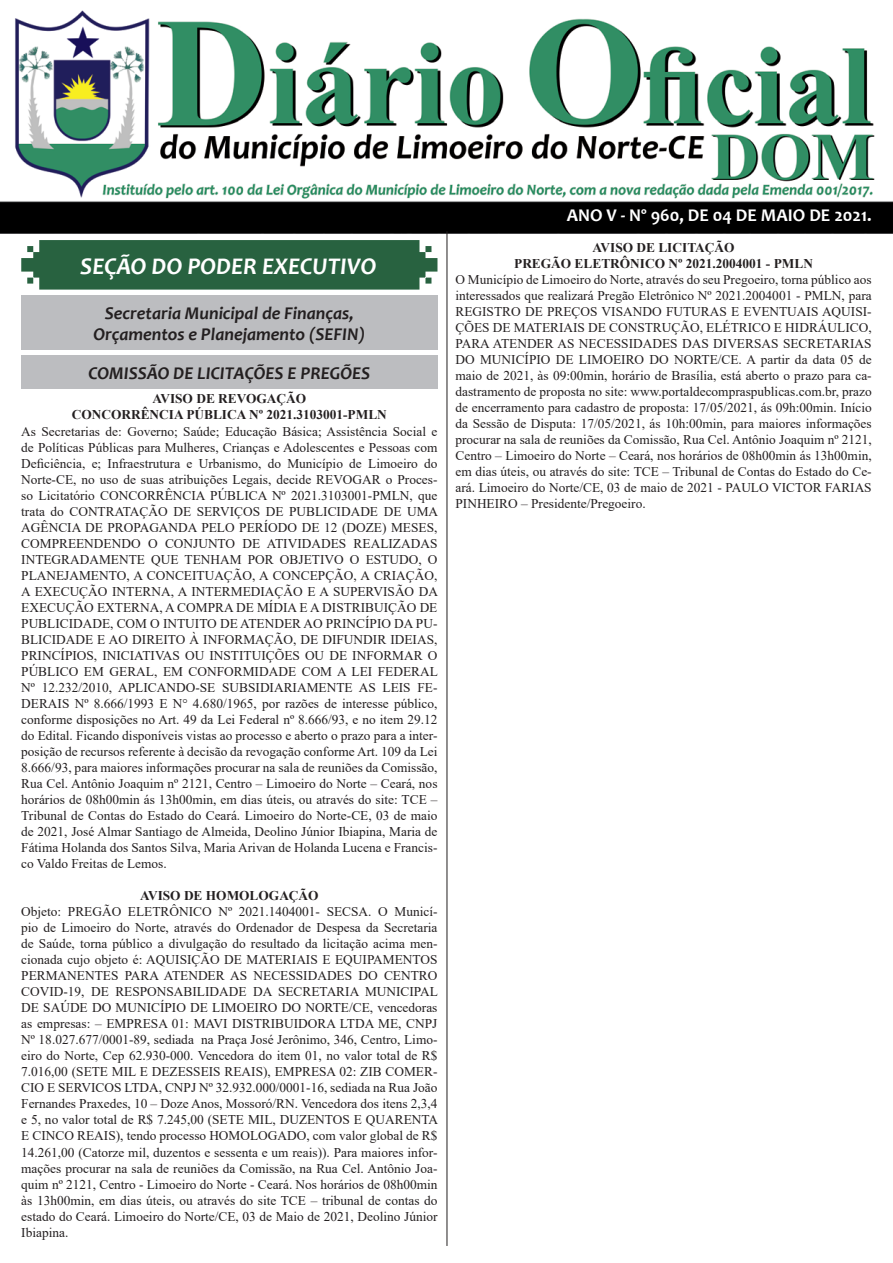
<style>
.page{position:relative;width:893px;height:1263px;background:#fff}
.page>*{position:absolute;margin:0;border:0;box-sizing:border-box;transform-origin:0 0}
.t1{font:italic 700 24px "Candara";color:#fff}
.t2{font:italic 700 18px "Candara";color:#231f20}
.t3{font:700 18px "Candara";color:#fff}
.t4{font:13.35px/16px "Times New Roman";color:#231f20;text-align:justify}
.t5{font:700 13.35px "Times New Roman";color:#231f20}
</style>
<div class="page">
<img style="left:0;top:10px;width:893px;height:224px">
<svg style="left:21px;top:240px;width:416px;height:50px;background:#346a4a"></svg>
<hr style="left:447px;top:231px;width:1px;height:1015px;background:#231f20">
<div style="left:21px;top:296px;width:416px;height:54px;background:#bcbdc0"></div>
<div style="left:21px;top:356px;width:416px;height:33px;background:#bcbdc0"></div>
<p class="t1" style="left:80px;top:251px;width:298px">SEÇÃO DO PODER EXECUTIVO</p>
<p class="t2" style="left:105px;top:301px;width:250px">Secretaria Municipal de Finanças,</p>
<p class="t2" style="left:93px;top:323px;width:273px">Orçamentos e Planejamento (SEFIN)</p>
<p class="t2" style="left:88px;top:362px;width:283px">COMISSÃO DE LICITAÇÕES E PREGÕES</p>
<p class="t5" style="left:152px;top:389px;width:155px">AVISO DE REVOGAÇÃO</p>
<p class="t5" style="left:72px;top:405px;width:317px">CONCORRÊNCIA PÚBLICA Nº 2021.3103001-PMLN</p>
<p class="t4" style="left:21px;top:423px;width:418px">As Secretarias de: Governo; Saúde; Educação Básica; Assistência Social e de Políticas Públicas para Mulheres, Crianças e Adolescentes e Pessoas com Deficiência, e; Infraestrutura e Urbanismo, do Município de Limoeiro do Norte-CE, no uso de suas atribuições Legais, decide REVOGAR o Proces&shy;so Licitatório CONCORRÊNCIA PÚBLICA Nº 2021.3103001-PMLN, que trata do CONTRATAÇÃO DE SERVIÇOS DE PUBLICIDADE DE UMA AGÊNCIA DE PROPAGANDA PELO PERÍODO DE 12 (DOZE) MESES, COMPREENDENDO O CONJUNTO DE ATIVIDADES REALIZADAS INTEGRADAMENTE QUE TENHAM POR OBJETIVO O ESTUDO, O PLANEJAMENTO, A CONCEITUAÇÃO, A CONCEPÇÃO, A CRIAÇÃO, A EXECUÇÃO INTERNA, A INTERMEDIAÇÃO E A SUPERVISÃO DA EXECUÇÃO EXTERNA, A COMPRA DE MÍDIA E A DISTRIBUIÇÃO DE PUBLICIDADE, COM O INTUITO DE ATENDER AO PRINCÍPIO DA PU-BLICIDADE E AO DIREITO À INFORMAÇÃO, DE DIFUNDIR IDEIAS, PRINCÍPIOS, INICIATIVAS OU INSTITUIÇÕES OU DE INFORMAR O PÚBLICO EM GERAL, EM CONFORMIDADE COM A LEI FEDERAL Nº 12.232/2010, APLICANDO-SE SUBSIDIARIAMENTE AS LEIS FE-DERAIS Nº 8.666/1993 E N° 4.680/1965, por razões de interesse público, conforme disposições no Art. 49 da Lei Federal nº 8.666/93, e no item 29.12 do Edital. Ficando disponíveis vistas ao processo e aberto o prazo para a inter&shy;posição de recursos referente à decisão da revogação conforme Art. 109 da Lei 8.666/93, para maiores informações procurar na sala de reuniões da Comissão, Rua Cel. Antônio Joaquim nº 2121, Centro – Limoeiro do Norte – Ceará, nos horários de 08h00min ás 13h00min, em dias úteis, ou através do site: TCE – Tribunal de Contas do Estado do Ceará. Limoeiro do Norte-CE, 03 de maio de 2021, José Almar Santiago de Almeida, Deolino Júnior Ibiapina, Maria de Fátima Holanda dos Santos Silva, Maria Arivan de Holanda Lucena e Francis&shy;co Valdo Freitas de Lemos.</p>
<p class="t5" style="left:140px;top:886px;width:180px">AVISO DE HOMOLOGAÇÃO</p>
<p class="t4" style="left:21px;top:903px;width:418px">Objeto: PREGÃO ELETRÔNICO Nº 2021.1404001- SECSA. O Municí&shy;pio de Limoeiro do Norte, através do Ordenador de Despesa da Secretaria de Saúde, torna público a divulgação do resultado da licitação acima men&shy;cionada cujo objeto é: AQUISIÇÃO DE MATERIAIS E EQUIPAMENTOS PERMANENTES PARA ATENDER AS NECESSIDADES DO CENTRO COVID-19, DE RESPONSABILIDADE DA SECRETARIA MUNICIPAL DE SAÚDE DO MUNICÍPIO DE LIMOEIRO DO NORTE/CE, vencedoras as empresas: – EMPRESA 01: MAVI DISTRIBUIDORA LTDA ME, CNPJ Nº 18.027.677/0001-89, sediada na Praça José Jerônimo, 346, Centro, Limo&shy;eiro do Norte, Cep 62.930-000. Vencedora do item 01, no valor total de R$ 7.016,00 (SETE MIL E DEZESSEIS REAIS), EMPRESA 02: ZIB COMER-CIO E SERVICOS LTDA, CNPJ Nº 32.932.000/0001-16, sediada na Rua João Fernandes Praxedes, 10 – Doze Anos, Mossoró/RN. Vencedora dos itens 2,3,4 e 5, no valor total de R$ 7.245,00 (SETE MIL, DUZENTOS E QUARENTA E CINCO REAIS), tendo processo HOMOLOGADO, com valor global de R$ 14.261,00 (Catorze mil, duzentos e sessenta e um reais)). Para maiores infor&shy;mações procurar na sala de reuniões da Comissão, na Rua Cel. Antônio Joa&shy;quim nº 2121, Centro - Limoeiro do Norte - Ceará. Nos horários de 08h00min às 13h00min, em dias úteis, ou através do site TCE – tribunal de contas do estado do Ceará. Limoeiro do Norte/CE, 03 de Maio de 2021, Deolino Júnior Ibiapina.</p>
<p class="t3" style="left:567px;top:204px;width:306px">ANO V - Nº 960, DE 04 DE MAIO DE 2021.</p>
<p class="t5" style="left:593px;top:238px;width:143px">AVISO DE LICITAÇÃO</p>
<p class="t5" style="left:514px;top:254px;width:300px">PREGÃO ELETRÔNICO Nº 2021.2004001 - PMLN</p>
<p class="t4" style="left:455px;top:271px;width:418px">O Município de Limoeiro do Norte, através do seu Pregoeiro, torna público aos interessados que realizará Pregão Eletrônico Nº 2021.2004001 - PMLN, para REGISTRO DE PREÇOS VISANDO FUTURAS E EVENTUAIS AQUISI-ÇÕES DE MATERIAIS DE CONSTRUÇÃO, ELÉTRICO E HIDRÁULICO, PARA ATENDER AS NECESSIDADES DAS DIVERSAS SECRETARIAS DO MUNICÍPIO DE LIMOEIRO DO NORTE/CE. A partir da data 05 de maio de 2021, às 09:00min, horário de Brasília, está aberto o prazo para ca&shy;dastramento de proposta no site: www.portaldecompraspublicas.com.br, prazo de encerramento para cadastro de proposta: 17/05/2021, ás 09h:00min. Início da Sessão de Disputa: 17/05/2021, ás 10h:00min, para maiores informações procurar na sala de reuniões da Comissão, Rua Cel. Antônio Joaquim nº 2121, Centro – Limoeiro do Norte – Ceará, nos horários de 08h00min ás 13h00min, em dias úteis, ou através do site: TCE – Tribunal de Contas do Estado do Ce&shy;ará. Limoeiro do Norte/CE, 03 de maio de 2021 - PAULO VICTOR FARIAS PINHEIRO – Presidente/Pregoeiro.</p>
</div>
